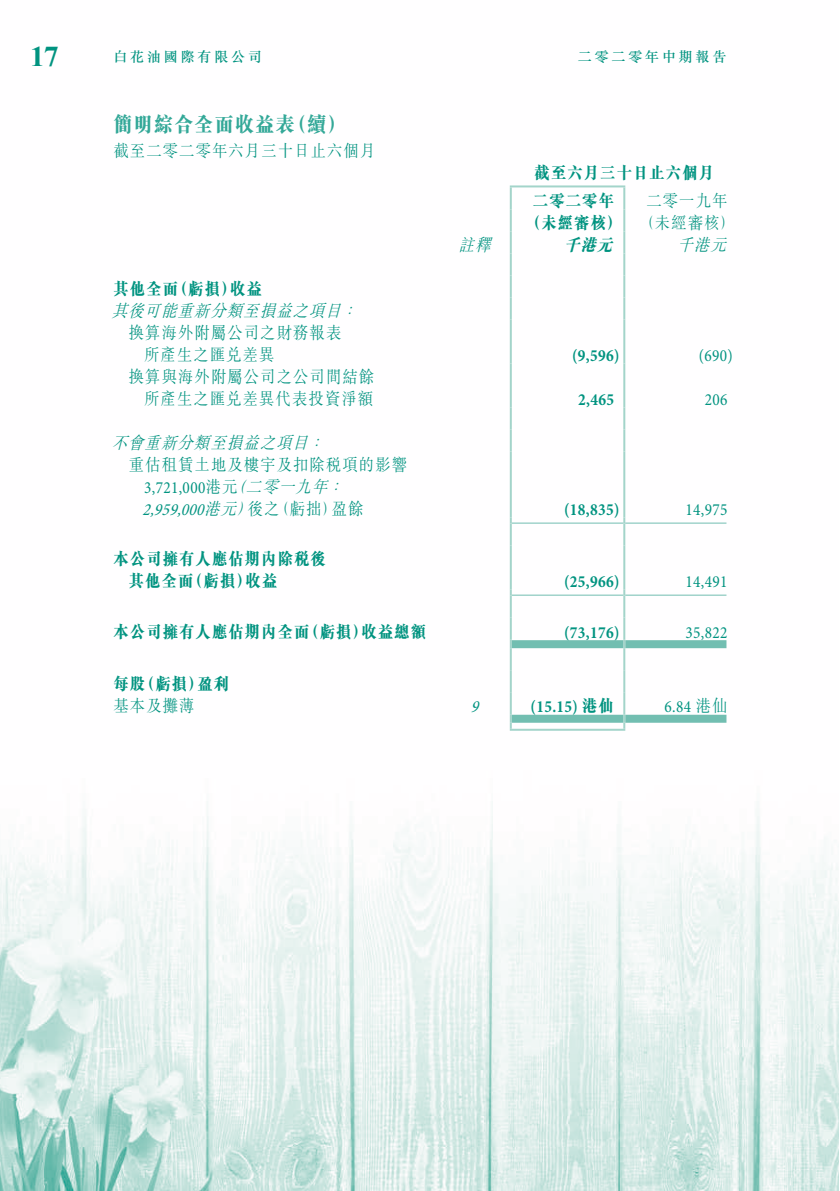
<style>
.page{position:relative;width:840px;height:1191px;background:#fff}
.page>*{position:absolute;margin:0;border:0;box-sizing:border-box;transform-origin:0 0}
.t1{font:700 28px "Times New Roman MT Std";color:#009380}
._01_H1{font:800 21px "M Sung HK";letter-spacing:.07em;color:#33a898;scale:.9 1}
._50_Table_txt{font:300 17px/22px "M Sung HK";letter-spacing:.075em;color:#009380;scale:.9 1}
._50_Table_txt-2{font:800 17px "M Sung HK";letter-spacing:.07em;color:#009380;scale:.9 1}
._50_Table_txt-3{font:700 17px "Minion Pro";letter-spacing:.02em;color:#009380;scale:.9 1}
._50_Table_txt-4{font:italic 300 17px "M Sung HK";color:#009380;scale:.9 1}
._50_Table_txt-5{font:17px "Minion Pro";letter-spacing:.025em;color:#009380;scale:.9 1}
._00_txt{font:300 17px "M Sung HK";letter-spacing:.075em;color:#009380;scale:.9 1}
._50_Table_txt-6{font:italic 17px "Minion Pro";color:#009380;scale:.9 1}
._50_Table_txt-7{font:italic 800 17px "M Sung HK";color:#009380;scale:.9 1}
.t2{font:500 14px "M Sung HK";letter-spacing:.2em;color:#009380}
.s1{font-style:italic}
.s2{font-family:"M Sung HK";font-weight:300}
.s3{font-style:normal}
.s4{font-family:"M Sung HK";font-weight:800}
</style>
<div class="page">
<img style="left:0;top:185px;width:838px;height:1006px">
<hr style="left:509px;top:185px;width:116px;height:2px;background:#a3d4ca">
<hr style="left:509px;top:187px;width:2px;height:22px;background:#a3d4ca">
<hr style="left:623px;top:187px;width:2px;height:22px;background:#a3d4ca">
<hr style="left:509px;top:209px;width:2px;height:22px;background:#a3d4ca">
<hr style="left:623px;top:209px;width:2px;height:22px;background:#a3d4ca">
<hr style="left:509px;top:231px;width:2px;height:22px;background:#a3d4ca">
<hr style="left:623px;top:231px;width:2px;height:22px;background:#a3d4ca">
<hr style="left:509px;top:253px;width:2px;height:22px;background:#a3d4ca">
<hr style="left:623px;top:253px;width:2px;height:22px;background:#a3d4ca">
<hr style="left:509px;top:275px;width:2px;height:22px;background:#a3d4ca">
<hr style="left:623px;top:275px;width:2px;height:22px;background:#a3d4ca">
<hr style="left:509px;top:297px;width:2px;height:22px;background:#a3d4ca">
<hr style="left:623px;top:297px;width:2px;height:22px;background:#a3d4ca">
<hr style="left:509px;top:319px;width:2px;height:44px;background:#a3d4ca">
<hr style="left:623px;top:319px;width:2px;height:44px;background:#a3d4ca">
<hr style="left:509px;top:363px;width:2px;height:44px;background:#a3d4ca">
<hr style="left:623px;top:363px;width:2px;height:44px;background:#a3d4ca">
<hr style="left:509px;top:407px;width:2px;height:22px;background:#a3d4ca">
<hr style="left:623px;top:407px;width:2px;height:22px;background:#a3d4ca">
<hr style="left:509px;top:429px;width:2px;height:22px;background:#a3d4ca">
<hr style="left:623px;top:429px;width:2px;height:22px;background:#a3d4ca">
<hr style="left:509px;top:451px;width:2px;height:66px;background:#a3d4ca">
<hr style="left:623px;top:451px;width:2px;height:66px;background:#a3d4ca">
<svg style="left:509px;top:517px;width:2px;height:6px"></svg>
<svg style="left:623px;top:517px;width:2px;height:6px"></svg>
<hr style="left:509px;top:523px;width:2px;height:22px;background:#a3d4ca">
<hr style="left:623px;top:523px;width:2px;height:22px;background:#a3d4ca">
<hr style="left:509px;top:545px;width:2px;height:44px;background:#a3d4ca">
<hr style="left:623px;top:545px;width:2px;height:44px;background:#a3d4ca">
<svg style="left:509px;top:589px;width:2px;height:6px"></svg>
<svg style="left:623px;top:589px;width:2px;height:6px"></svg>
<hr style="left:509px;top:595px;width:2px;height:22px;background:#a3d4ca">
<hr style="left:623px;top:595px;width:2px;height:22px;background:#a3d4ca">
<hr style="left:509px;top:617px;width:2px;height:22px;background:#a3d4ca">
<hr style="left:623px;top:617px;width:2px;height:22px;background:#a3d4ca">
<svg style="left:509px;top:639px;width:2px;height:9px"></svg>
<svg style="left:623px;top:639px;width:2px;height:9px"></svg>
<hr style="left:509px;top:648px;width:2px;height:22px;background:#a3d4ca">
<hr style="left:623px;top:648px;width:2px;height:22px;background:#a3d4ca">
<hr style="left:509px;top:670px;width:2px;height:22px;background:#a3d4ca">
<hr style="left:623px;top:670px;width:2px;height:22px;background:#a3d4ca">
<hr style="left:509px;top:692px;width:2px;height:22px;background:#a3d4ca">
<hr style="left:623px;top:692px;width:2px;height:22px;background:#a3d4ca">
<svg style="left:509px;top:714px;width:2px;height:14px"></svg>
<svg style="left:623px;top:714px;width:2px;height:14px"></svg>
<hr style="left:509px;top:728px;width:116px;height:2px;background:#a3d4ca">
<hr style="left:511px;top:522px;width:112px;height:1px;background:#72beb1">
<hr style="left:625px;top:522px;width:101px;height:1px;background:#72beb1">
<hr style="left:511px;top:594px;width:112px;height:1px;background:#72beb1">
<hr style="left:625px;top:594px;width:101px;height:1px;background:#72beb1">
<div style="left:511px;top:640px;width:112px;height:8px;background:#72beb1"></div>
<div style="left:625px;top:640px;width:101px;height:8px;background:#72beb1"></div>
<div style="left:511px;top:714px;width:112px;height:8px;background:#72beb1"></div>
<div style="left:625px;top:714px;width:101px;height:8px;background:#72beb1"></div>
<h1 class="t1" style="left:31px;top:39px;width:30px">17</h1>
<p class="t2" style="left:113px;top:47px;width:150px">白花油國際有限公司</p>
<p class="_01_H1" style="left:113px;top:110px;width:203px">簡明綜合全面收益表</p>
<p class="_00_txt" style="left:113px;top:138px;width:292px">截至二零二零年六月三十日止六個月</p>
<p class="_01_H1" style="left:288px;top:110px;width:65px">（續(</p>
<p class="_50_Table_txt-2" style="left:172px;top:277px;width:71px">（虧損）</p>
<p class="_50_Table_txt-2" style="left:230px;top:277px;width:37px">收益</p>
<p class="_50_Table_txt-2" style="left:113px;top:277px;width:73px">其他全面</p>
<p class="_50_Table_txt-4" style="left:112px;top:299px;width:262px">其後可能重新分類至損益之項目</p>
<p class="_50_Table_txt" style="left:129px;top:321px;width:237px">換算海外附屬公司之財務報表</p>
<p class="_50_Table_txt-4" style="left:341px;top:299px;width:25px">：</p>
<p class="_50_Table_txt" style="left:144px;top:343px;width:146px">所產生之匯兌差異</p>
<p class="_50_Table_txt" style="left:129px;top:365px;width:274px">換算與海外附屬公司之公司間結餘</p>
<p class="_50_Table_txt" style="left:144px;top:387px;width:256px">所產生之匯兌差異代表投資淨額</p>
<p class="_50_Table_txt-4" style="left:308px;top:431px;width:25px">：</p>
<p class="_50_Table_txt-4" style="left:112px;top:431px;width:226px">不會重新分類至損益之項目</p>
<p class="_50_Table_txt" style="left:327px;top:453px;width:90px;text-indent:-198px">重估租賃土地及樓宇及扣除稅項的影響<span class="s1">：</span></p>
<p class="_50_Table_txt-4" style="left:246px;top:475px;width:98px">二零一九年</p>
<p class="_50_Table_txt-5" style="left:144px;top:476px;width:105px">3,721,000<span class="s2">港元</span></p>
<p class="_50_Table_txt-4" style="left:230px;top:475px;width:25px">（</p>
<p class="_50_Table_txt" style="left:331px;top:497px;width:37px">盈餘</p>
<p class="_50_Table_txt" style="left:274px;top:497px;width:72px">（虧拙）</p>
<p class="_50_Table_txt-4" style="left:204px;top:497px;width:85px">港元<span class="s3">後之</span></p>
<p class="_50_Table_txt-4" style="left:236px;top:497px;width:25px">）</p>
<p class="_50_Table_txt-6" style="left:142px;top:498px;width:76px">2,959,000</p>
<p class="_50_Table_txt-2" style="left:113px;top:547px;width:237px">本公司擁有人應佔期內除稅後</p>
<p class="_50_Table_txt-2" style="left:188px;top:569px;width:71px">（虧損）</p>
<p class="_50_Table_txt-2" style="left:245px;top:569px;width:37px">收益</p>
<p class="_50_Table_txt-2" style="left:129px;top:569px;width:73px">其他全面</p>
<p class="_50_Table_txt-2" style="left:304px;top:619px;width:71px">（虧損）</p>
<p class="_50_Table_txt-2" style="left:113px;top:619px;width:219px">本公司擁有人應佔期內全面</p>
<p class="_50_Table_txt-2" style="left:197px;top:672px;width:37px">盈利</p>
<p class="_50_Table_txt-2" style="left:361px;top:619px;width:73px">收益總額</p>
<p class="_50_Table_txt-2" style="left:113px;top:672px;width:37px">每股</p>
<p class="_50_Table_txt-2" style="left:140px;top:672px;width:71px">（虧損）</p>
<p class="_50_Table_txt" style="left:113px;top:694px;width:91px">基本及攤薄</p>
<p class="_50_Table_txt-4" style="left:458px;top:233px;width:43px">註釋</p>
<p class="_50_Table_txt-6" style="left:470px;top:695px;width:16px">9</p>
<p class="t2" style="left:577px;top:47px;width:150px">二零二零年中期報告</p>
<p class="_50_Table_txt-2" style="left:534px;top:160px;width:201px">截至六月三十日止六個月</p>
<p class="_50_Table_txt" style="left:646px;top:189px;width:91px">二零一九年</p>
<p class="_50_Table_txt-2" style="left:532px;top:189px;width:91px">二零二零年</p>
<p class="_50_Table_txt-2" style="left:525px;top:211px;width:108px">（未經審核）</p>
<p class="_50_Table_txt-7" style="left:563px;top:233px;width:62px">千港元</p>
<p class="_50_Table_txt" style="left:638px;top:211px;width:108px">（未經審核(</p>
<p class="_50_Table_txt-4" style="left:677px;top:233px;width:62px">千港元</p>
<p class="_50_Table_txt-3" style="left:571px;top:344px;width:54px">)9,596(</p>
<p class="_50_Table_txt-5" style="left:698px;top:344px;width:39px">)690(</p>
<p class="_50_Table_txt-3" style="left:577px;top:388px;width:41px">2,465</p>
<p class="_50_Table_txt-5" style="left:704px;top:388px;width:27px">206</p>
<p class="_50_Table_txt-3" style="left:563px;top:498px;width:63px">)18,835(</p>
<p class="_50_Table_txt-5" style="left:685px;top:498px;width:48px">14,975</p>
<p class="_50_Table_txt-3" style="left:563px;top:570px;width:63px">)25,966(</p>
<p class="_50_Table_txt-5" style="left:685px;top:570px;width:48px">14,491</p>
<p class="_50_Table_txt-3" style="left:563px;top:620px;width:63px">)73,176(</p>
<p class="_50_Table_txt-5" style="left:685px;top:620px;width:48px">35,822</p>
<p class="_50_Table_txt-3" style="left:530px;top:694px;width:94px">(15.15) <span class="s4">港仙</span></p>
<p class="_50_Table_txt-5" style="left:664px;top:695px;width:71px">6.84 <span class="s2">港仙</span></p>
</div>
